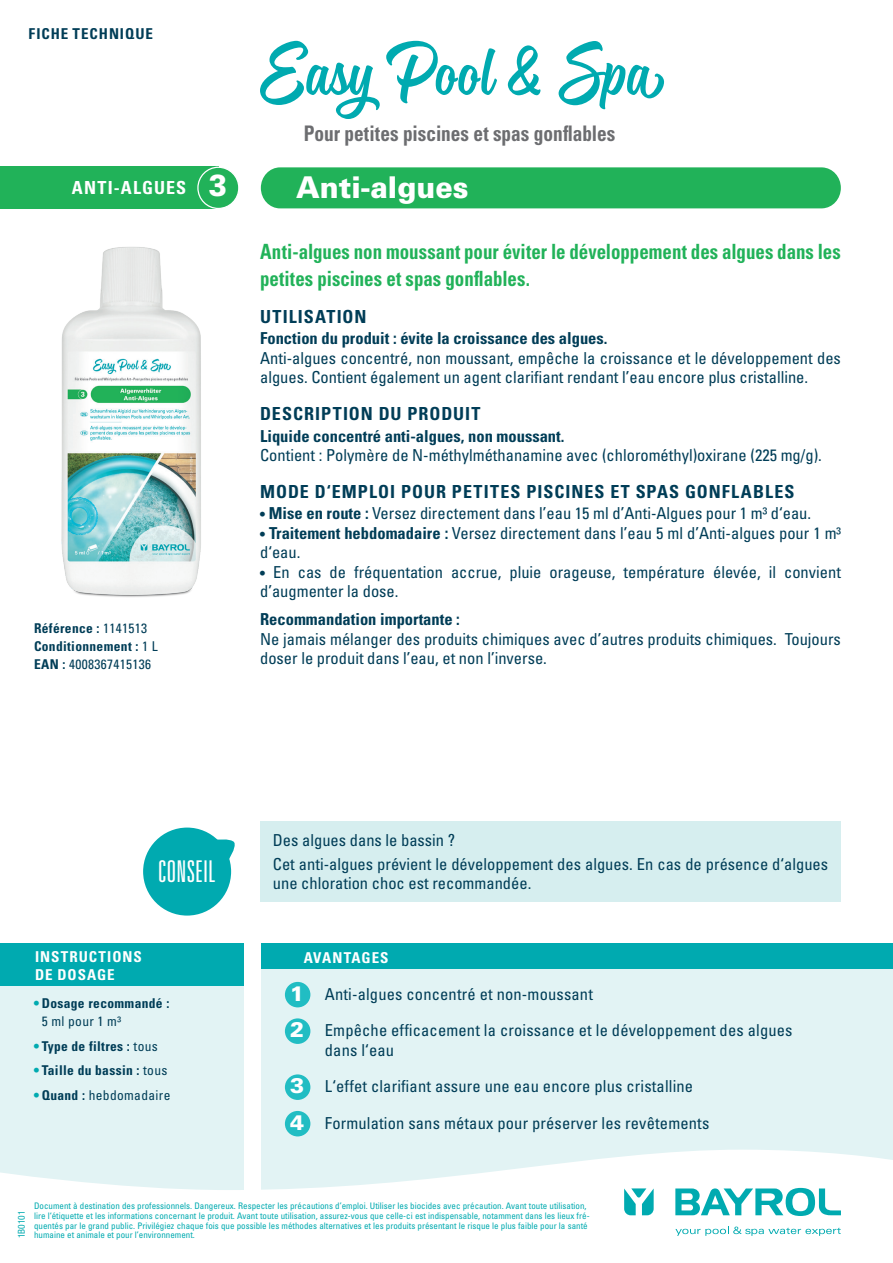
<style>
.page{position:relative;width:893px;height:1263px;background:#fff}
.page>*{position:absolute;margin:0;border:0;box-sizing:border-box;transform-origin:0 0}
.Subline_3_languages{font:85.5px "Magneton";color:#00aab0;scale:.9 1}
.Treatment_Step_Numbe{font:900 30.15px "Univers LT Std";color:#fff;scale:.9 1}
.Product_Name{font:900 30px "Univers LT Std";color:#fff;scale:.95 1}
.t1{font:300 ultra-condensed 30px "Univers LT Std";letter-spacing:.005em;color:#fff}
.Product_Name-2{font:700 condensed 21.45px "Univers LT Std";color:#6c6d70;scale:.9 1}
.Product_Name-3{font:700 condensed 21px/27px "Univers LT Std";color:#21b259;scale:.9 1}
.t2{font:900 21px "Univers LT Std";color:#fff}
.t3{font:700 condensed 18px "Univers LT Std";letter-spacing:.06em;color:#003d57}
.t4{font:700 condensed 18px "Univers LT Std";letter-spacing:.07em;color:#fff}
.Text{font:condensed 16.5px/19.5px "Univers LT Std";color:#003d57}
.Article_Numbers_and{font:condensed 16.5px/19.5px "Univers LT Std";letter-spacing:.01em;color:#003d57}
.Text-2{font:700 condensed 16.5px "Univers LT Std";color:#003d57}
.t5{font:700 condensed 15px "Univers LT Std";letter-spacing:.06em;color:#fff}
.t6{font:700 condensed 15px "Univers LT Std";letter-spacing:.065em;color:#003d57}
.Text-3{font:700 condensed 13.5px/18px "Univers LT Std";letter-spacing:.025em;color:#003d57}
.Text-4{font:condensed 13.5px "Univers LT Std";letter-spacing:.025em;color:#003d57}
.t7{font:condensed 9.6px "Helvetica Neue LT Std";color:#00aab0}
.t8{font:condensed 9px/9.8px "Univers LT Std";color:#00aab0}
.s1{font-weight:400}
.s2{font-weight:700}
.s3{font-stretch:normal;font-size:13.5px}
.s4{font-stretch:normal;color:#00aab0}
.s5{font-weight:700;font-stretch:normal;color:#00aab0}
</style>
<div class="page">
<div style="left:262px;top:969px;width:631px;height:294px;background:#e2f3f4"></div>
<div style="left:0;top:986px;width:243px;height:277px;background:#e2f3f4"></div>
<svg style="left:0;top:1150px;width:893px;height:113px;fill:#fff"></svg>
<div style="left:261px;top:167px;width:580px;height:41px;background:#21b259"></div>
<div style="left:0;top:167px;width:218px;height:42px;background:#21b259"></div>
<div style="left:198px;top:167px;width:41px;height:41px;background:#21b259;border-radius:50%"></div>
<div style="left:197px;top:167px;width:42px;height:42px;border:1px solid #fff;border-radius:50%"></div>
<div style="left:0;top:944px;width:243px;height:42px;background:#00aab0"></div>
<div style="left:285px;top:982px;width:25px;height:25px;background:#21bdc3;border-radius:50%"></div>
<div style="left:285px;top:1018px;width:25px;height:26px;background:#21bdc3;border-radius:50%"></div>
<div style="left:285px;top:1074px;width:25px;height:26px;background:#21bdc3;border-radius:50%"></div>
<div style="left:285px;top:1111px;width:25px;height:25px;background:#21bdc3;border-radius:50%"></div>
<div style="left:262px;top:944px;width:631px;height:25px;background:#00aab0"></div>
<svg style="left:675px;top:1188px;width:166px;height:28px;background:#83d5d8"></svg>
<svg style="left:675px;top:1226px;width:166px;height:10px;background:#d0eff0"></svg>
<svg style="left:624px;top:1188px;width:30px;height:27px"></svg>
<div style="left:260px;top:821px;width:581px;height:81px;background:#d6eeef"></div>
<div style="left:143px;top:827px;width:88px;height:88px;background:#00aab0;border-radius:50%"></div>
<svg style="left:215px;top:838px;width:20px;height:24px"></svg>
<img style="left:61px;top:247px;width:140px;height:350px">
<p class="t6" style="left:29px;top:24px;width:126px">FICHE TECHNIQUE</p>
<p class="t4" style="left:72px;top:177px;width:116px">ANTI-ALGUES</p>
<p class="Text-3" style="left:34px;top:619px;width:125px">Référence : <span class="s1">1141513<br></span>Conditionnement : <span class="s1">1 L</span></p>
<p class="Text-4" style="left:34px;top:656px;width:118px"><span class="s2">EAN :</span> 4008367415136</p>
<p class="Subline_3_languages" style="left:259px;top:29px;width:452px">Easy Pool &amp; Spa</p>
<p class="Product_Name-2" style="left:304px;top:120px;width:348px">Pour petites piscines et spas gonflables</p>
<p class="Treatment_Step_Numbe" style="left:209px;top:166px;width:22px">3</p>
<p class="Product_Name" style="left:296px;top:168px;width:183px">Anti-algues</p>
<p class="Product_Name-3" style="left:260px;top:238px;width:647px">Anti-algues non moussant pour éviter le développement des algues dans les petites piscines et spas gonflables.</p>
<p class="t3" style="left:260px;top:306px;width:108px">UTILISATION</p>
<p class="Text-2" style="left:260px;top:328px;width:349px">Fonction du produit : évite la croissance des algues.</p>
<p class="Text" style="left:260px;top:348px;width:582px">Anti-algues concentré, non moussant, empêche la croissance et le développement des algues. Contient également un agent clarifiant rendant l’eau encore plus cristalline.</p>
<p class="t3" style="left:260px;top:403px;width:222px">DESCRIPTION DU PRODUIT</p>
<p class="Text-2" style="left:260px;top:425px;width:306px">Liquide concentré anti-algues, non moussant.</p>
<p class="Text" style="left:260px;top:445px;width:563px">Contient : Polymère de N-méthylméthanamine avec (chlorométhyl)oxirane (225 mg/g).</p>
<p class="t3" style="left:260px;top:480px;width:536px">MODE D‘EMPLOI POUR PETITES PISCINES ET SPAS GONFLABLES</p>
<p class="Text" style="left:260px;top:503px;width:553px"><span class="s3">•</span> <span class="s2">Mise en route :</span> Versez directement dans l’eau 15 ml d’Anti-Algues pour 1 m³ d‘eau.</p>
<p class="Text" style="left:260px;top:523px;width:582px"><span class="s3">•</span> <span class="s2">Traitement hebdomadaire :</span> Versez directement dans l’eau 5 ml d’Anti-algues pour 1 m³ d‘eau.</p>
<p class="Text" style="left:260px;top:562px;width:582px"><span class="s3">•</span> En cas de fréquentation accrue, pluie orageuse, température élevée, il convient d’augmenter la dose.</p>
<p class="Text-2" style="left:260px;top:609px;width:201px">Recommandation importante :</p>
<p class="Text" style="left:260px;top:629px;width:582px">Ne jamais mélanger des produits chimiques avec d’autres produits chimiques. Toujours doser le produit dans l’eau, et non l’inverse.</p>
<p class="t1" style="left:158px;top:856px;width:60px">CONSEIL</p>
<p class="t5" style="left:35px;top:947px;width:108px">INSTRUCTIONS</p>
<p class="t5" style="left:35px;top:965px;width:81px">DE DOSAGE</p>
<p class="Text-3" style="left:42px;top:994px;width:129px;text-indent:-8px"><span class="s4">•</span> Dosage recommandé :<br><span class="s1">5 ml pour 1 m³</span></p>
<p class="Text-3" style="left:34px;top:1037px;width:125px"><span class="s4">•</span> Type de filtres : <span class="s1">tous</span></p>
<p class="Text-3" style="left:34px;top:1061px;width:135px"><span class="s4">•</span> Taille du bassin : <span class="s1">tous</span></p>
<p class="Text-4" style="left:34px;top:1086px;width:138px"><span class="s5">•</span> <span class="s2">Quand :</span> hebdomadaire</p>
<p class="Text" style="left:273px;top:830px;width:184px">Des algues dans le bassin ?</p>
<p class="Text" style="left:273px;top:854px;width:557px">Cet anti-algues prévient le développement des algues. En cas de présence d‘algues une chloration choc est recommandée.</p>
<p class="t5" style="left:304px;top:948px;width:86px">AVANTAGES</p>
<p class="t2" style="left:290px;top:980px;width:16px">1</p>
<p class="Article_Numbers_and" style="left:325px;top:984px;width:270px">Anti-algues concentré et non-moussant</p>
<p class="t2" style="left:290px;top:1016px;width:16px">2</p>
<p class="Article_Numbers_and" style="left:325px;top:1020px;width:469px">Empêche efficacement la croissance et le développement des algues dans l‘eau</p>
<p class="t2" style="left:290px;top:1072px;width:16px">3</p>
<p class="Article_Numbers_and" style="left:325px;top:1076px;width:370px">L‘effet clarifiant assure une eau encore plus cristalline</p>
<p class="t2" style="left:290px;top:1109px;width:16px">4</p>
<p class="Article_Numbers_and" style="left:325px;top:1113px;width:386px">Formulation sans métaux pour préserver les revêtements</p>
<p class="t7" style="left:16px;top:1238px;width:29px;rotate:-90deg">1B0101</p>
<p class="t8" style="left:34px;top:1201px;width:557px">Document à destination des professionnels. Dangereux. Respecter les précautions d’emploi. Utiliser les biocides avec précaution. Avant toute utilisation, lire l‘étiquette et les informations concernant le produit. Avant toute utilisation, assurez-vous que celle-ci est indispensable, notamment dans les lieux fré&shy;quentés par le grand public. Privilégiez chaque fois que possible les méthodes alternatives et les produits présentant le risque le plus faible pour la santé humaine et animale et pour l’environnement.</p>
</div>
